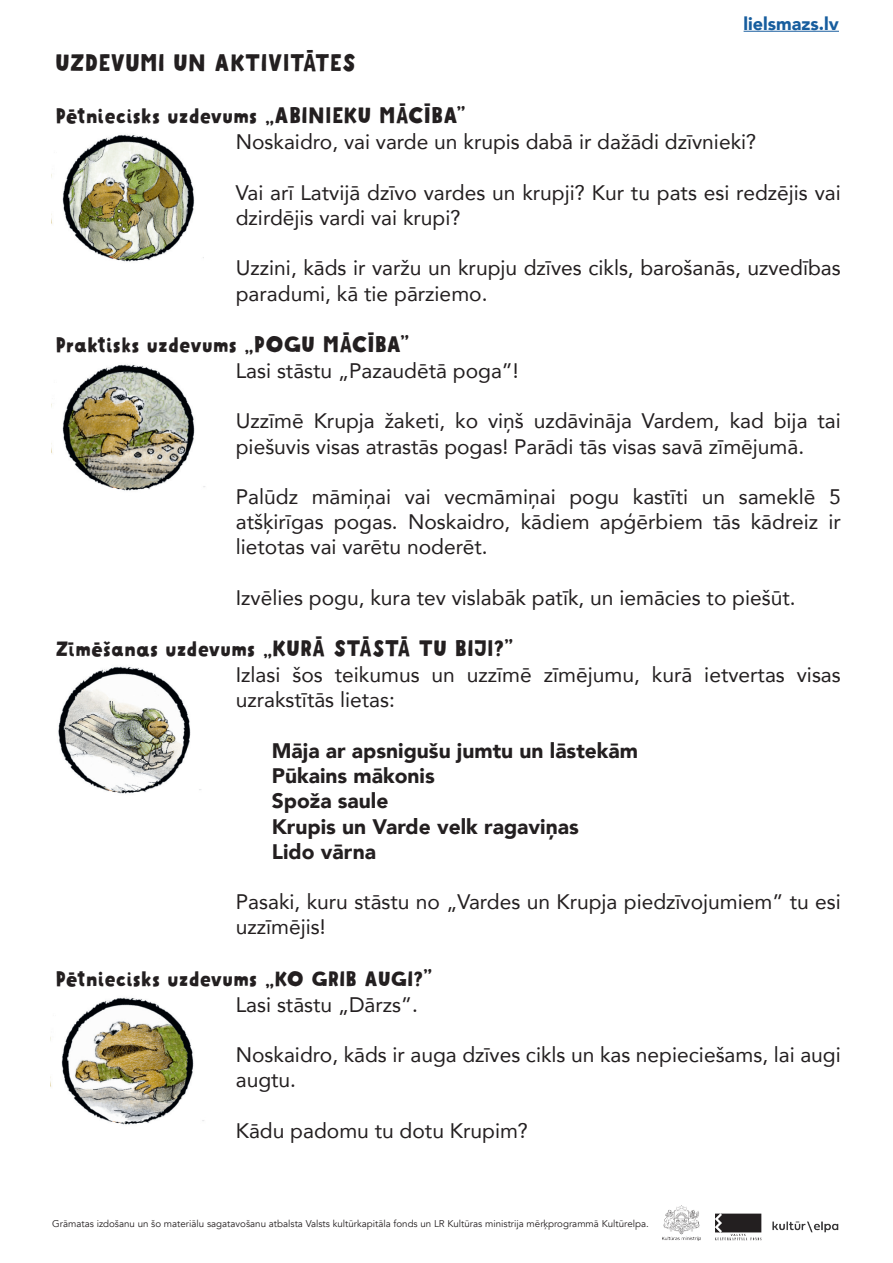
<style>
.page{position:relative;width:893px;height:1263px;background:#fff}
.page>*{position:absolute;margin:0;border:0;box-sizing:border-box;transform-origin:0 0}
.t1{font:24px "Mrs Lollipop";color:#231f20}
.t2{font:22.5px "Mrs Lollipop";color:#231f20}
.t3{font:21px/25.2px "Avenir";color:#231f20}
.t4{font:21px "Mrs Lollipop";color:#231f20}
.t5{font:900 21px/25.2px "Avenir";color:#231f20}
.t6{font:900 18px "Avenir";color:#175d9e}
.t7{font:9.75px "Avenir";color:#231f20}
.s1{font-size:22.5px}
.s2{font-size:21px}
</style>
<div class="page">
<hr style="left:744px;top:31px;width:95px;height:1px;background:#175d9e">
<img style="left:772px;top:1221px;width:67px;height:12px">
<img style="left:663px;top:1205px;width:38px;height:35px">
<svg style="left:715px;top:1213px;width:46px;height:27px"></svg>
<img style="left:58px;top:666px;width:143px;height:128px">
<img style="left:51px;top:134px;width:144px;height:128px">
<img style="left:51px;top:364px;width:154px;height:127px">
<img style="left:51px;top:997px;width:153px;height:128px">
<p class="t6" style="left:744px;top:8px;width:97px">lielsmazs.lv</p>
<p class="t1" style="left:56px;top:47px;width:302px">UZDEVUMI UN AKTIVITĀTES</p>
<p class="t4" style="left:56px;top:103px;width:412px">Pētniecisks uzdevums <span class="s1">„ABINIEKU MĀCĪBA”</span></p>
<p class="t3" style="left:236px;top:129px;width:522px">Noskaidro, vai varde un krupis dabā ir dažādi dzīvnieki?</p>
<p class="t3" style="left:236px;top:179px;width:606px">Vai arī Latvijā dzīvo vardes un krupji? Kur tu pats esi redzējis vai dzirdējis vardi vai krupi?</p>
<p class="t3" style="left:236px;top:255px;width:606px">Uzzini, kāds ir varžu un krupju dzīves cikls, barošanās, uzvedības paradumi, kā tie pārziemo.</p>
<p class="t4" style="left:56px;top:331px;width:355px">Praktisks uzdevums <span class="s1">„POGU MĀCĪBA”</span></p>
<p class="t3" style="left:236px;top:358px;width:284px">Lasi stāstu „Pazaudētā poga”!</p>
<p class="t3" style="left:236px;top:408px;width:606px">Uzzīmē Krupja žaketi, ko viņš uzdāvināja Vardem, kad bija tai piešuvis visas atrastās pogas! Parādi tās visas savā zīmējumā.</p>
<p class="t3" style="left:236px;top:484px;width:606px;text-align:justify">Palūdz māmiņai vai vecmāmiņai pogu kastīti un sameklē 5 atšķirīgas pogas. Noskaidro, kādiem apģērbiem tās kādreiz ir lietotas vai varētu noderēt.</p>
<p class="t3" style="left:236px;top:584px;width:561px">Izvēlies pogu, kura tev vislabāk patīk, un iemācies to piešūt.</p>
<p class="t2" style="left:56px;top:634px;width:459px"><span class="s2">Zīmēšanas uzdevums</span> „KURĀ STĀSTĀ TU BIJI?”</p>
<p class="t3" style="left:236px;top:662px;width:606px">Izlasi šos teikumus un uzzīmē zīmējumu, kurā ietvertas visas uzrakstītās lietas:</p>
<p class="t5" style="left:272px;top:737px;width:368px">Māja ar apsnigušu jumtu un lāstekām<br>Pūkains mākonis<br>Spoža saule<br>Krupis un Varde velk ragaviņas<br>Lido vārna</p>
<p class="t3" style="left:236px;top:889px;width:606px">Pasaki, kuru stāstu no „Vardes un Krupja piedzīvojumiem” tu esi uzzīmējis!</p>
<p class="t4" style="left:56px;top:965px;width:378px">Pētniecisks uzdevums <span class="s1">„</span>KO GRIB AUGI?<span class="s1">”</span></p>
<p class="t3" style="left:236px;top:991px;width:184px">Lasi stāstu „Dārzs”.</p>
<p class="t3" style="left:236px;top:1042px;width:606px">Noskaidro, kāds ir auga dzīves cikls un kas nepieciešams, lai augi augtu.</p>
<p class="t3" style="left:236px;top:1117px;width:294px">Kādu padomu tu dotu Krupim?</p>
<p class="t7" style="left:52px;top:1218px;width:598px">Grāmatas izdošanu un šo materiālu sagatavošanu atbalsta Valsts kultūrkapitāla fonds un LR Kultūras ministrija mērķprogrammā Kultūrelpa.</p>
</div>
